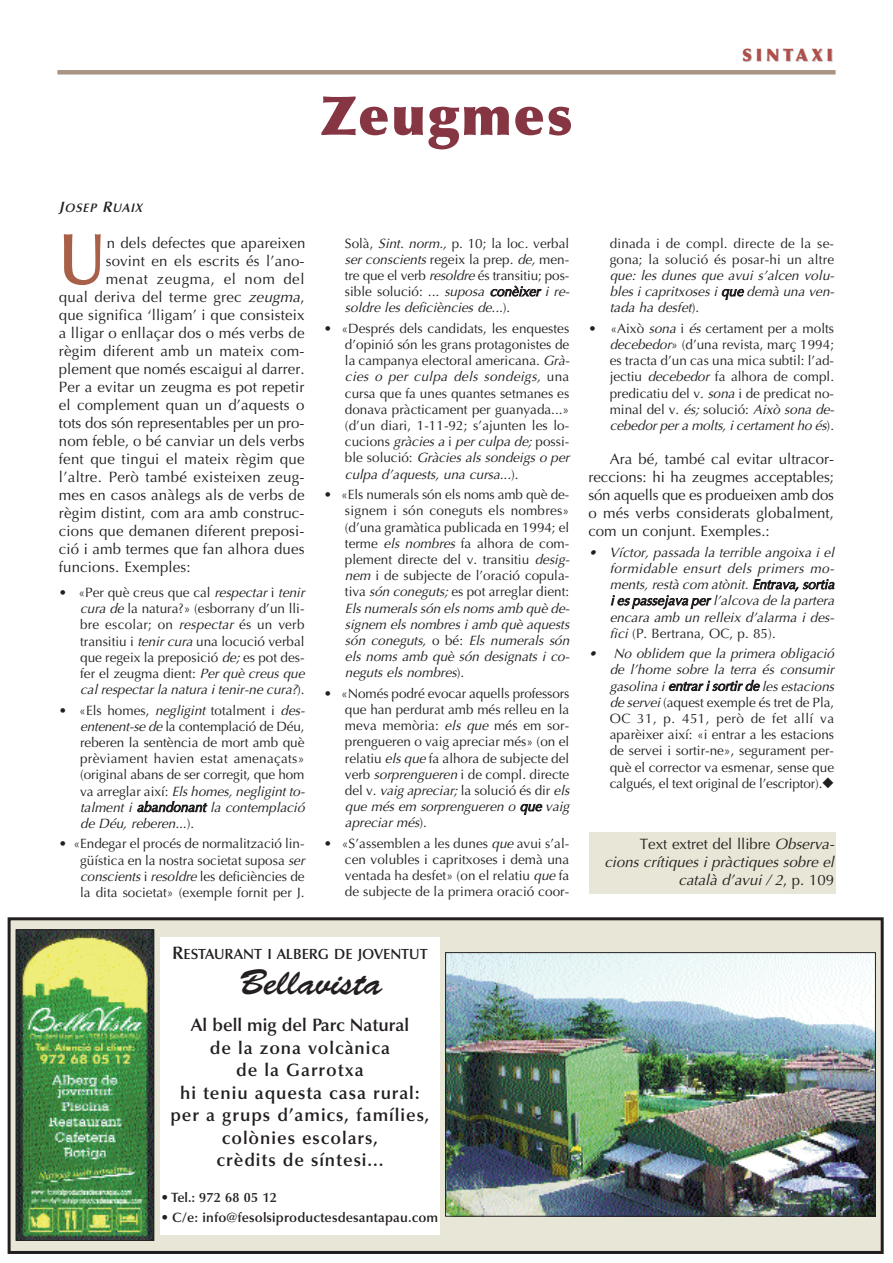
<style>
.page{position:relative;width:893px;height:1263px;background:#fff}
.page>*{position:absolute;margin:0;border:0;box-sizing:border-box;transform-origin:0 0}
.t1{font:600 73.05px "Optima LT Std";color:#a86148;scale:.88 1}
.t2{font:900 54px "Optima LT Std";letter-spacing:.03em;color:#863643}
.t3{font:36px "Brush Script Std";color:#231f20}
.t4{font:600 18px/22.5px "Optima LT Std";letter-spacing:.05em;color:#231f20;text-align:center}
.t5{font:900 17.25px "Optima LT Std";letter-spacing:.225em;color:#af4f4a}
.t6{font:15px/18px "Optima LT Std";letter-spacing:.01em;color:#231f20;text-align:justify}
.t7{font:italic 15px/18px "Optima LT Std";color:#231f20;text-align:right}
.t8{font:15px "Optima LT Std";letter-spacing:.04em;color:#231f20}
.t9{font:600 14.7px "Optima LT Std";color:#231f20}
.t10{font:13.5px/16.2px "Optima LT Std";color:#231f20}
.t11{font:italic 13.5px/16.2px "Optima LT Std";color:#231f20;text-align:justify}
.t12{font:600 13.5px "Optima LT Std";letter-spacing:.01em;color:#231f20}
.t13{font:italic 600 12.3px "Optima LT Std";color:#231f20}
.s1{font-size:15px}
.s2{font-style:italic}
.s3{font-style:normal}
.s4{font-size:18px}
</style>
<div class="page">
<div style="left:57px;top:70px;width:779px;height:5px;background:#a99382"></div>
<div style="left:9px;top:919px;width:873px;height:333px;background:#e8e6d6"></div>
<div style="left:8px;top:917px;width:876px;height:337px;border:3px solid #231f20"></div>
<div style="left:589px;top:832px;width:247px;height:62px;background:#e8e6d6"></div>
<img style="left:18px;top:931px;width:134px;height:308px">
<div style="left:16px;top:929px;width:138px;height:312px;border:1px solid #231f20"></div>
<img style="left:447px;top:954px;width:427px;height:260px">
<div style="left:445px;top:952px;width:431px;height:264px;border:1px solid #231f20"></div>
<div style="left:160px;top:937px;width:280px;height:297px;background:#fff"></div>
<h2 class="t2" style="left:321px;top:83px;width:253px">Zeugmes</h2>
<p class="t5" style="left:742px;top:44px;width:92px">SINTAXI</p>
<p class="t13" style="left:59px;top:201px;width:88px"><span class="s1">J</span>OSEP <span class="s1">R</span>UAIX</p>
<h1 class="t1" style="left:59px;top:217px;width:54px">U</h1>
<p class="t6" style="left:107px;top:234px;width:200px">n dels defectes que apareixen</p>
<p class="t6" style="left:106px;top:252px;width:200px">sovint en els escrits és l’ano-</p>
<p class="t8" style="left:106px;top:270px;width:200px">menat zeugma, el nom del</p>
<p class="t6" style="left:59px;top:288px;width:247px">qual deriva del terme grec <span class="s2">zeugma</span>,</p>
<p class="t6" style="left:59px;top:306px;width:247px">que significa ‘lligam’ i que consisteix</p>
<p class="t6" style="left:59px;top:324px;width:247px">a lligar o enllaçar dos o més verbs de</p>
<p class="t6" style="left:59px;top:342px;width:247px">règim diferent amb un mateix com-</p>
<p class="t6" style="left:59px;top:360px;width:247px">plement que només escaigui al darrer.</p>
<p class="t6" style="left:59px;top:378px;width:247px">Per a evitar un zeugma es pot repetir</p>
<p class="t6" style="left:59px;top:396px;width:247px">el complement quan un d’aquests o</p>
<p class="t6" style="left:59px;top:414px;width:247px">tots dos són representables per un pro-</p>
<p class="t6" style="left:59px;top:432px;width:247px">nom feble, o bé canviar un dels verbs</p>
<p class="t6" style="left:59px;top:450px;width:247px">fent que tingui el mateix règim que</p>
<p class="t6" style="left:59px;top:468px;width:247px">l’altre. Però també existeixen zeug-</p>
<p class="t6" style="left:59px;top:486px;width:247px">mes en casos anàlegs als de verbs de</p>
<p class="t6" style="left:59px;top:504px;width:247px">règim distint, com ara amb construc-</p>
<p class="t6" style="left:59px;top:522px;width:247px">cions que demanen diferent preposi-</p>
<p class="t6" style="left:59px;top:540px;width:247px">ció i amb termes que fan alhora dues</p>
<p class="t6" style="left:59px;top:558px;width:133px">funcions. Exemples:</p>
<p class="t10" style="left:80px;top:584px;width:229px;text-indent:-21px">• «Per què creus que cal <span class="s2">respectar</span>i <span class="s2">tenir curade</span>la natura?» (esborrany d’un lli&shy;bre escolar; on <span class="s2">respectar</span> és un verb transitiu i <span class="s2">tenircura</span>una locució verbal que regeix la preposició <span class="s2">de;</span>es pot des&shy;fer el zeugma dient: <span class="s2">Perquècreusque cal respectar la natura i tenir-ne cura?</span>) .</p>
<p class="t10" style="left:80px;top:702px;width:229px;text-indent:-21px">• «Els homes, <span class="s2">negligint</span> totalment i <span class="s2">des&shy;entenent-sede</span>la contemplació de Déu, reberen la sentència de mort amb què prèviament havien estat amenaçats» (original abans de ser corregit, que hom va arreglar així: <span class="s2">Elshomes,negligintto&shy;talment i abandonant la contemplació de Déu, reberen...</span>) .</p>
<p class="t10" style="left:80px;top:836px;width:229px;text-indent:-21px">• «Endegar el procés de normalització lin&shy;güística en la nostra societat suposa <span class="s2">ser conscients</span>i <span class="s2">resoldre</span>les deficiències de la dita societat» (exemple fornit per J.</p>
<p class="t10" style="left:345px;top:235px;width:229px">Solà, <span class="s2">Sint.norm.,</span>p. 10; la loc. verbal <span class="s2">serconscients</span>regeix la prep. <span class="s2">de,</span>men&shy;tre que el verb <span class="s2">resoldre</span>és transitiu; pos&shy;sible solució: <span class="s2">... suposa conèixeri re&shy;soldre les deficiències de...</span>) .</p>
<p class="t10" style="left:345px;top:320px;width:229px;text-indent:-21px">• «Després dels candidats, les enquestes d’opinió són les grans protagonistes de la campanya electoral americana. <span class="s2">Grà&shy;cies o per culpa dels sondeigs,</span> u n a cursa que fa unes quantes setmanes es donava pràcticament per guanyada...» (d’un diari, 1-11-92; s’ajunten les lo&shy;cucions <span class="s2">gràciesa</span>i <span class="s2">perculpade;</span>possi&shy;b l e s o l u c i ó : <span class="s2">Gràcies als sondeigs o per culpa d’aquests, una cursa...</span>) .</p>
<p class="t10" style="left:345px;top:487px;width:229px;text-indent:-21px">• «Els numerals són els noms amb què de&shy;signem i són coneguts els nombres» (d’una gramàtica publicada en 1994; el terme <span class="s2">els nombres</span> fa alhora de com&shy;plement directe del v. transitiu <span class="s2">desig&shy;nem</span> i de subjecte de l’oració copula&shy;tiva <span class="s2">sónconeguts;</span>es pot arreglar dient:<br><span class="s2">Els numerals són els noms amb què de&shy;signem els nombres i amb què aquests són coneguts,</span> o b é : <span class="s2">Els numerals són els noms amb què són designats i co&shy;neguts els nombres</span>) .</p>
<p class="t10" style="left:345px;top:685px;width:229px;text-indent:-21px">• «Només podré evocar aquells professors que han perdurat amb més relleu en la meva memòria: <span class="s2">els que</span> més em sor&shy;prengueren o vaig apreciar més» (on el relatiu <span class="s2">elsque</span>fa alhora de subjecte del verb <span class="s2">sorprengueren</span>i de compl. directe del v. <span class="s2">vaigapreciar;</span>la solució és dir <span class="s2">els que més em sorprengueren o que vaig apreciar més</span>) .</p>
<p class="t10" style="left:345px;top:835px;width:226px;text-align:justify;text-indent:-21px">• «S’assemblen a les dunes <span class="s2">que</span>avui s’al&shy;cen volubles i capritxoses i demà una ventada ha desfet» (on el relatiu <span class="s2">que</span>fa de subjecte de la primera oració coor-</p>
<p class="t10" style="left:610px;top:235px;width:226px">dinada i de compl. directe de la se&shy;gona; la solució és posar-hi un altre</p>
<p class="t11" style="left:610px;top:267px;width:229px">que: les dunes que avui s’alcen volu&shy;bles i capritxoses i que demà una ven&shy;tada ha desfet<span class="s3">) .</span></p>
<p class="t10" style="left:610px;top:320px;width:229px;text-indent:-21px">• «Això <span class="s2">sona</span>i <span class="s2">és</span>certament per a molts <span class="s2">decebedor</span>» (d’una revista, març 1994; es tracta d’un cas una mica subtil: l’ad&shy;jectiu <span class="s2">decebedor</span> fa alhora de compl. predicatiu del v. <span class="s2">sona</span>i de predicat no&shy;minal del v. <span class="s2">és;</span>solució: <span class="s2">Aixòsonade&shy;cebedor per a molts, i certament ho és</span>) .</p>
<p class="t6" style="left:588px;top:450px;width:247px;text-indent:21px">Ara bé, també cal evitar ultracor&shy;reccions: hi ha zeugmes acceptables; són aquells que es produeixen amb dos o més verbs considerats globalment, com un conjunt. Exemples.:</p>
<p class="t11" style="left:610px;top:544px;width:230px;text-indent:-21px">• Víctor, passada la terrible angoixa i el formidable ensurt dels primers mo&shy;ments, restà com atònit. Entrava,sortia iespassejava per l’alcova de la partera encara amb un relleix d’alarma i des&shy;fici<span class="s3">(P. Bertrana, OC, p. 85).</span></p>
<p class="t10" style="left:610px;top:646px;width:229px;text-indent:-21px"><span class="s2">• No oblidem que la primera obligació de l’home sobre la terra és consumir gasolina i entrarisortirde les estacions deservei</span>(aquest exemple és tret de Pla, OC 31, p. 451, però de fet allí va aparèixer així: «i entrar a les estacions de servei i sortir-ne», segurament per&shy;què el corrector va esmenar, sense que calgués, el text original de l’escriptor).◆</p>
<p class="t7" style="left:604px;top:835px;width:235px"><span class="s3">Text extret del llibre</span> Observa&shy;cions crítiques i pràctiques sobre el català d’avui / 2<span class="s3">, p . 1 0 9</span></p>
<p class="t9" style="left:172px;top:946px;width:257px"><span class="s4">R</span>ESTAURANT I ALBERG DE JOVENTUT</p>
<h3 class="t3" style="left:239px;top:962px;width:145px">Bellavista</h3>
<h3 class="t4" style="left:170px;top:1014px;width:261px">Al bell mig del Parc Natural<br>de la zona volcànica<br>de la Garrotxa<br>hi teniu aquesta casa rural: per a grups d’amics, famílies, colònies escolars,<br>crèdits de síntesi...</h3>
<p class="t12" style="left:162px;top:1190px;width:117px">• Tel.: 972 68 05 12</p>
<p class="t12" style="left:162px;top:1209px;width:278px">• C/e: info@fesolsiproductesdesantapau.com</p>
</div>
